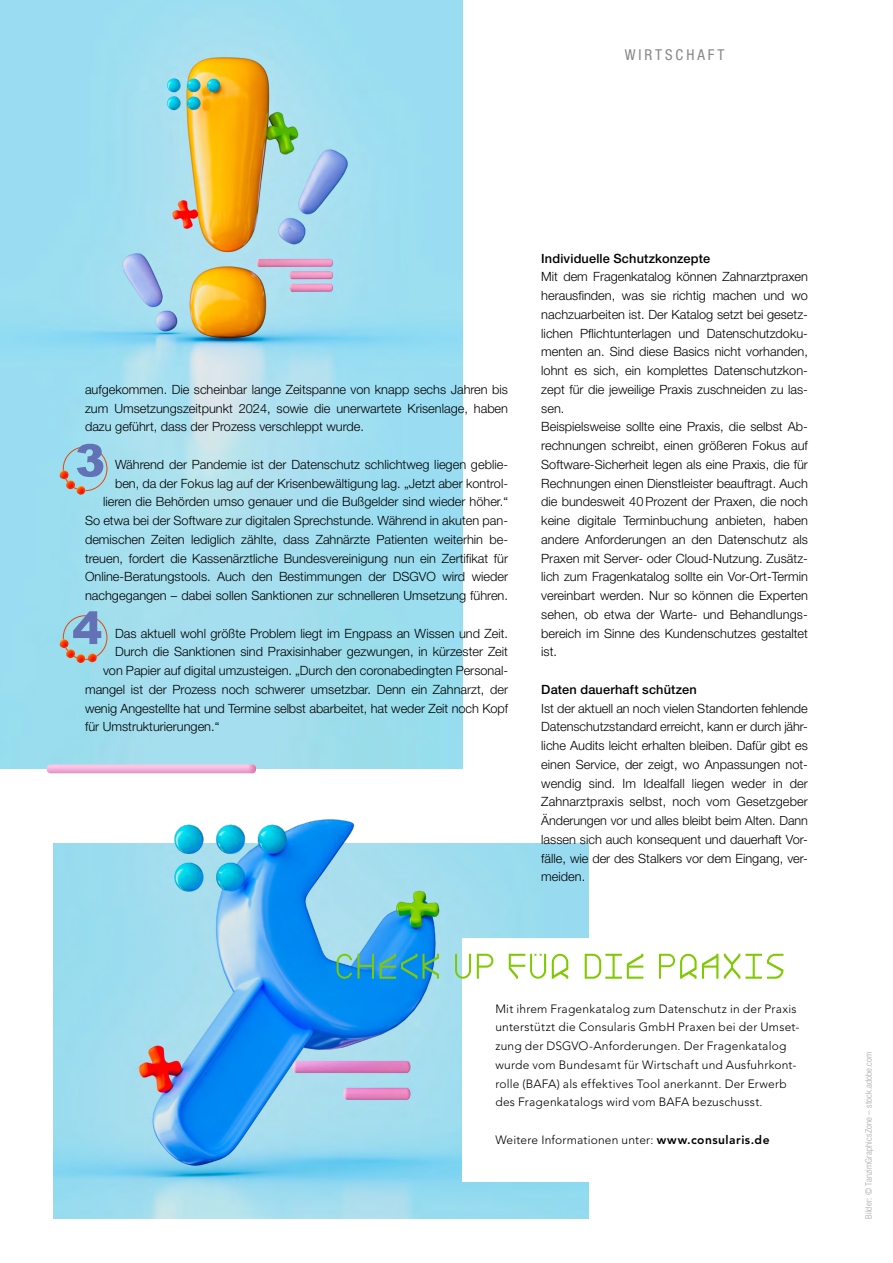
<style>
.page{position:relative;width:893px;height:1263px;background:#fff}
.page>*{position:absolute;margin:0;border:0;box-sizing:border-box;transform-origin:0 0}
.t1{font:condensed 15px "Helvetica Neue LT Std";letter-spacing:.2em;color:#868786}
.t2{font:300 12.75px/18.8px "Helvetica Neue LT Std";color:#000;text-align:justify}
.t3{font:500 12.75px "Helvetica Neue LT Std";letter-spacing:.015em;color:#000}
.t4{font:300 12.6px "Helvetica Neue LT Std";letter-spacing:-.005em;color:#000}
.t5{font:300 12px/18.8px "Avenir LT Std";letter-spacing:.015em;color:#000}
.t6{font:300 condensed 9px "Helvetica Neue LT Std";letter-spacing:.02em;color:#a7a7a8}
.s1{font-weight:800}
</style>
<div class="page">
<img style="left:54px;top:819px;width:534px;height:25px">
<img style="left:54px;top:844px;width:534px;height:375px">
<img style="left:0;top:0;width:462px;height:769px">
<div style="left:63px;top:447px;width:44px;height:44px;border:1px solid #e74606;border-radius:50%"></div>
<div style="left:63px;top:615px;width:44px;height:45px;border:1px solid #e74606;border-radius:50%"></div>
<svg style="left:60px;top:444px;width:43px;height:51px;background:#98b5c9"></svg>
<svg style="left:60px;top:611px;width:41px;height:52px;background:#99adbf"></svg>
<svg style="left:47px;top:764px;width:209px;height:9px;background:#eeb3da"></svg>
<div style="left:462px;top:938px;width:346px;height:243px;background:#fff"></div>
<svg style="left:337px;top:954px;width:446px;height:25px"></svg>
<p class="t1" style="left:625px;top:46px;width:101px">WIRTSCHAFT</p>
<p class="t2" style="left:85px;top:380px;width:425px">aufgekommen. Die scheinbar lange Zeitspanne von knapp sechs Jahren bis zum Umsetzungszeitpunkt 2024, sowie die unerwartete Krisenlage, haben dazu geführt, dass der Prozess verschleppt wurde.</p>
<p class="t2" style="left:85px;top:455px;width:425px;text-align:right">Während der Pandemie ist der Datenschutz schlichtweg liegen geblie-<br>ben, da der Fokus lag auf der Krisenbewältigung lag. „Jetzt aber kontrol&shy;lieren die Behörden umso genauer und die Bußgelder sind wieder höher.“ So etwa bei der Software zur digitalen Sprechstunde. Während in akuten pan&shy;demischen Zeiten lediglich zählte, dass Zahnärzte Patienten weiterhin be&shy;treuen, fordert die Kassenärztliche Bundesvereinigung nun ein Zertifikat für Online-Beratungstools. Auch den Bestimmungen der DSGVO wird wieder nachgegangen – dabei sollen Sanktionen zur schnelleren Umsetzung führen.</p>
<p class="t2" style="left:115px;top:623px;width:395px">Das aktuell wohl größte Problem liegt im Engpass an Wissen und Zeit.</p>
<p class="t2" style="left:115px;top:642px;width:394px">Durch die Sanktionen sind Praxisinhaber gezwungen, in kürzester Zeit</p>
<p class="t2" style="left:103px;top:661px;width:407px">von Papier auf digital umzusteigen. „Durch den coronabedingten Personal-</p>
<p class="t2" style="left:85px;top:680px;width:425px">mangel ist der Prozess noch schwerer umsetzbar. Denn ein Zahnarzt, der</p>
<p class="t2" style="left:85px;top:698px;width:425px">wenig Angestellte hat und Termine selbst abarbeitet, hat weder Zeit noch Kopf</p>
<p class="t2" style="left:85px;top:717px;width:136px">für Umstrukturierungen.“</p>
<p class="t3" style="left:541px;top:250px;width:170px">Individuelle Schutzkonzepte</p>
<p class="t2" style="left:541px;top:267px;width:268px;text-align:left">Mit dem Fragenkatalog können Zahnarztpraxen herausfinden, was sie richtig machen und wo nachzuarbeiten ist. Der Katalog setzt bei gesetz&shy;lichen Pflichtunterlagen und Datenschutzdoku&shy;menten an. Sind diese Basics nicht vorhanden, lohnt es sich, ein komplettes Datenschutzkon&shy;zept für die jeweilige Praxis zuschneiden zu las&shy;sen.<br>Beispielsweise sollte eine Praxis, die selbst Ab&shy;rechnungen schreibt, einen größeren Fokus auf Software-Sicherheit legen als eine Praxis, die für Rechnungen einen Dienstleister beauftragt. Auch die bundesweit 40 Prozent der Praxen, die noch keine digitale Terminbuchung anbieten, haben andere Anforderungen an den Datenschutz als Praxen mit Server- oder Cloud-Nutzung. Zusätz&shy;lich zum Fragenkatalog sollte ein Vor-Ort-Termin vereinbart werden. Nur so können die Experten sehen, ob etwa der Warte- und Behandlungs&shy;bereich im Sinne des Kundenschutzes gestaltet ist.</p>
<p class="t3" style="left:541px;top:682px;width:157px">Daten dauerhaft schützen</p>
<p class="t2" style="left:541px;top:698px;width:268px">Ist der aktuell an noch vielen Standorten fehlende Datenschutzstandard erreicht, kann er durch jähr&shy;liche Audits leicht erhalten bleiben. Dafür gibt es einen Service, der zeigt, wo Anpassungen not&shy;wendig sind. Im Idealfall liegen weder in der Zahnarztpraxis selbst, noch vom Gesetzgeber</p>
<p class="t4" style="left:541px;top:813px;width:268px">Änderungen vor und alles bleibt beim Alten. Dann</p>
<p class="t2" style="left:541px;top:830px;width:268px">lassen sich auch konsequent und dauerhaft Vor&shy;fälle, wie der des Stalkers vor dem Eingang, ver&shy;meiden.</p>
<p class="t5" style="left:495px;top:999px;width:306px">Mit ihrem Fragenkatalog zum Datenschutz in der Praxis unterstützt die Consularis GmbH Praxen bei der Umset&shy;zung der DSGVO-Anforderungen. Der Fragenkatalog wurde vom Bundesamt für Wirtschaft und Ausfuhrkont&shy;rolle (BAFA) als effektives Tool anerkannt. Der Erwerb des Fragenkatalogs wird vom BAFA bezuschusst.</p>
<p class="t5" style="left:495px;top:1130px;width:276px">Weitere Informationen unter: <span class="s1">www.consularis.de</span></p>
<p class="t6" style="left:863px;top:1219px;width:169px;rotate:-90deg">Bilder: © TanzimGraphicsZone – stock.adobe.com</p>
</div>
